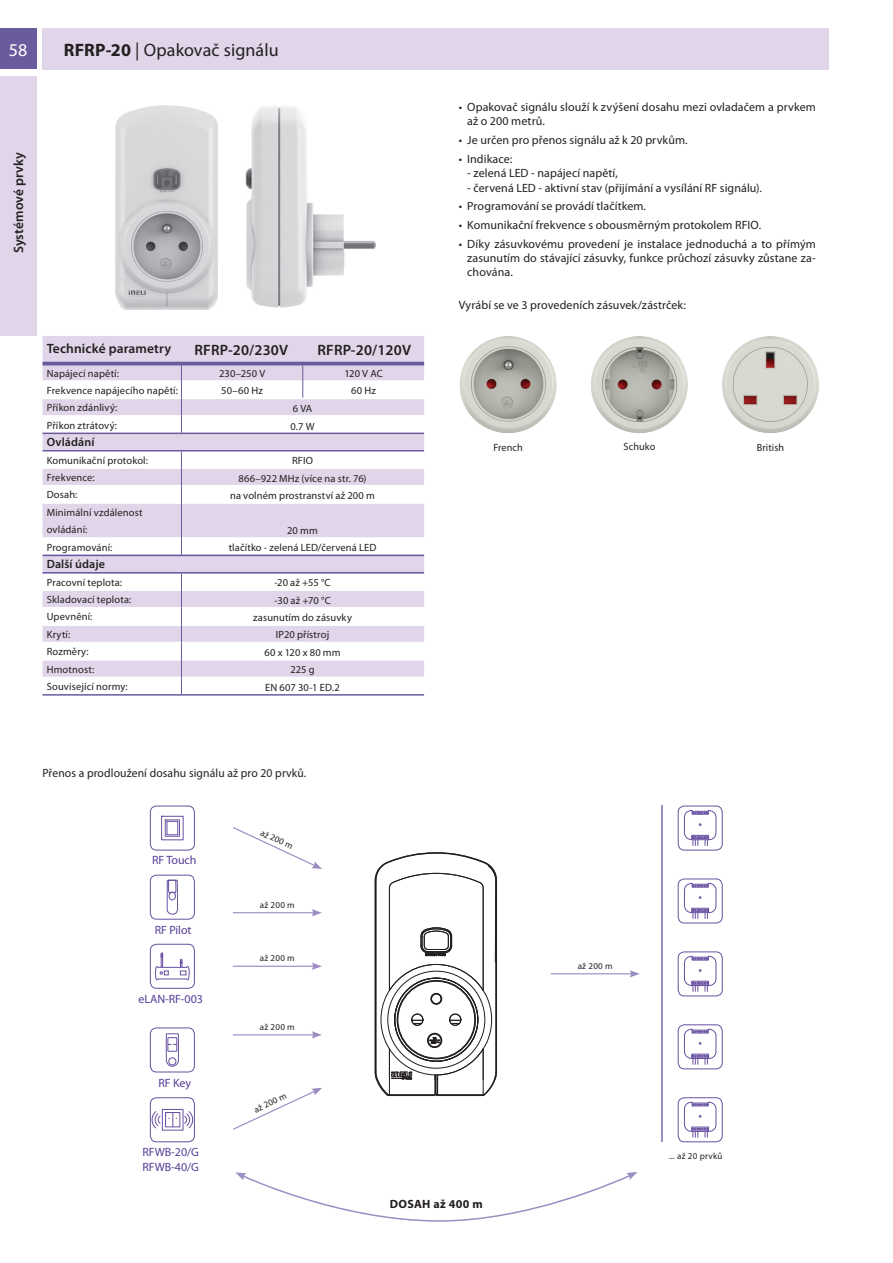
<style>
.page{position:relative;width:893px;height:1263px;background:#fff}
.page>*{position:absolute;margin:0;border:0;box-sizing:border-box;transform-origin:0 0}
.t1{font:18px "Myriad Pro";letter-spacing:.005em;color:#231f20}
.t2{font:18px "Myriad Pro";color:#fff}
.t3{font:600 15px "Myriad Pro";letter-spacing:.01em;color:#231f20}
.t4{font:600 13.5px "Myriad Pro";letter-spacing:.01em;color:#231f20}
.t5{font:12px/14.4px "Myriad Pro";letter-spacing:.01em;color:#231f20}
.t6{font:12px/14.4px "Myriad Pro";letter-spacing:-.005em;color:#573e99}
.t7{font:600 12px "Myriad Pro";letter-spacing:.01em;color:#231f20}
.t8{font:700 12px "Myriad Pro";letter-spacing:.025em;color:#231f20}
.t9{font:10.5px/17.4px "Myriad Pro";letter-spacing:.01em;color:#231f20}
.t10{font:9px "Myriad Pro";letter-spacing:.025em;color:#231f20}
.s1{font-weight:700}
</style>
<div class="page">
<div style="left:43px;top:28px;width:786px;height:41px;background:#e0d5e9"></div>
<div style="left:0;top:28px;width:36px;height:41px;background:#6a5b9c"></div>
<div style="left:0;top:76px;width:36px;height:259px;background:#e0d5e9"></div>
<svg style="left:235px;top:1172px;width:402px;height:50px"></svg>
<img style="left:662px;top:806px;width:1px;height:336px">
<div style="left:150px;top:1028px;width:45px;height:44px;border:1px solid #6850a1;border-radius:6px"></div>
<svg style="left:166px;top:1033px;width:13px;height:33px"></svg>
<div style="left:150px;top:1097px;width:45px;height:45px;border:1px solid #6850a1;border-radius:6px"></div>
<svg style="left:177px;top:1112px;width:4px;height:16px"></svg>
<div style="left:166px;top:1112px;width:14px;height:15px;background:#fff"></div>
<svg style="left:184px;top:1111px;width:9px;height:17px"></svg>
<svg style="left:152px;top:1109px;width:25px;height:19px"></svg>
<div style="left:150px;top:875px;width:45px;height:44px;border:1px solid #6850a1;border-radius:6px"></div>
<svg style="left:167px;top:880px;width:11px;height:34px"></svg>
<div style="left:169px;top:892px;width:7px;height:8px;border:1px solid #6850a1;border-radius:50%"></div>
<div style="left:678px;top:806px;width:44px;height:44px;border:1px solid #6850a1;border-radius:6px"></div>
<svg style="left:684px;top:810px;width:32px;height:36px"></svg>
<div style="left:678px;top:879px;width:44px;height:44px;border:1px solid #6850a1;border-radius:6px"></div>
<svg style="left:684px;top:883px;width:32px;height:36px"></svg>
<div style="left:678px;top:952px;width:44px;height:44px;border:1px solid #6850a1;border-radius:6px"></div>
<svg style="left:684px;top:956px;width:32px;height:36px"></svg>
<div style="left:678px;top:1025px;width:44px;height:44px;border:1px solid #6850a1;border-radius:6px"></div>
<svg style="left:684px;top:1029px;width:32px;height:36px"></svg>
<div style="left:678px;top:1097px;width:44px;height:45px;border:1px solid #6850a1;border-radius:6px"></div>
<svg style="left:684px;top:1101px;width:32px;height:36px"></svg>
<div style="left:150px;top:806px;width:45px;height:44px;border:1px solid #6850a1;border-radius:6px"></div>
<svg style="left:164px;top:819px;width:16px;height:18px"></svg>
<div style="left:161px;top:816px;width:22px;height:24px;border:1px solid #6850a1"></div>
<div style="left:165px;top:820px;width:15px;height:16px;border:1px solid #6850a1"></div>
<div style="left:167px;top:821px;width:11px;height:14px;background:#fff"></div>
<div style="left:167px;top:821px;width:11px;height:14px;border:1px solid #6850a1"></div>
<svg style="left:162px;top:816px;width:6px;height:6px"></svg>
<div style="left:150px;top:944px;width:45px;height:44px;border:1px solid #6850a1;border-radius:6px"></div>
<svg style="left:155px;top:952px;width:35px;height:28px"></svg>
<svg style="left:312px;top:962px;width:10px;height:8px"></svg>
<svg style="left:630px;top:970px;width:10px;height:7px"></svg>
<svg style="left:312px;top:1031px;width:10px;height:7px"></svg>
<svg style="left:312px;top:909px;width:10px;height:7px"></svg>
<img style="left:233px;top:827px;width:78px;height:38px">
<svg style="left:311px;top:861px;width:4px;height:7px"></svg>
<img style="left:233px;top:1092px;width:78px;height:38px">
<svg style="left:311px;top:1088px;width:11px;height:7px"></svg>
<div style="left:43px;top:336px;width:381px;height:26px;background:#e0d5e9"></div>
<svg style="left:43px;top:434px;width:381px;height:243px;fill:#e0d5e9"></svg>
<hr style="left:43px;top:502px;width:138px;height:2px;background:#fff">
<hr style="left:182px;top:502px;width:242px;height:2px;background:#fff">
<hr style="left:43px;top:589px;width:138px;height:2px;background:#fff">
<hr style="left:182px;top:589px;width:242px;height:2px;background:#fff">
<hr style="left:43px;top:607px;width:138px;height:1px;background:#fff">
<hr style="left:182px;top:607px;width:242px;height:1px;background:#fff">
<hr style="left:43px;top:624px;width:138px;height:2px;background:#fff">
<hr style="left:182px;top:624px;width:242px;height:2px;background:#fff">
<hr style="left:43px;top:642px;width:138px;height:1px;background:#fff">
<hr style="left:182px;top:642px;width:242px;height:1px;background:#fff">
<hr style="left:43px;top:659px;width:138px;height:2px;background:#fff">
<hr style="left:182px;top:659px;width:242px;height:2px;background:#fff">
<hr style="left:43px;top:537px;width:138px;height:2px;background:#fff">
<hr style="left:182px;top:537px;width:242px;height:2px;background:#fff">
<hr style="left:43px;top:555px;width:381px;height:1px;background:#6850a1">
<hr style="left:43px;top:572px;width:381px;height:1px;background:#6850a1">
<svg style="left:43px;top:451px;width:381px;height:52px"></svg>
<hr style="left:181px;top:503px;width:1px;height:35px;background:#6a5b9c">
<svg style="left:181px;top:538px;width:1px;height:17px"></svg>
<svg style="left:181px;top:573px;width:1px;height:121px"></svg>
<hr style="left:43px;top:694px;width:381px;height:2px;background:#6a5b9c">
<svg style="left:43px;top:365px;width:381px;height:68px"></svg>
<hr style="left:43px;top:433px;width:381px;height:1px;background:#6a5b9c">
<hr style="left:43px;top:450px;width:381px;height:1px;background:#6a5b9c">
<hr style="left:43px;top:362px;width:381px;height:3px;background:#6a5b9c">
<img style="left:459px;top:336px;width:98px;height:97px;border-radius:50%">
<img style="left:591px;top:336px;width:97px;height:97px;border-radius:50%">
<img style="left:722px;top:336px;width:97px;height:97px;border-radius:50%">
<img style="left:116px;top:105px;width:102px;height:204px">
<img style="left:246px;top:106px;width:130px;height:201px">
<svg style="left:374px;top:852px;width:123px;height:245px"></svg>
<hr style="left:437px;top:1094px;width:46px;height:2px;background:#231f20">
<h1 class="t2" style="left:9px;top:43px;width:20px">58</h1>
<h1 class="t1" style="left:64px;top:43px;width:216px"><span class="s1">RFRP-20</span> | Opakovač signálu</h1>
<p class="t4" style="left:13px;top:253px;width:103px;rotate:-90deg">Systémové prvky</p>
<p class="t4" style="left:47px;top:343px;width:126px">Technické parametry</p>
<p class="t9" style="left:47px;top:365px;width:133px">Napájecí napětí:<br>Frekvence napájecího napětí:<br>Příkon zdánlivý:<br>Příkon ztrátový:</p>
<p class="t7" style="left:47px;top:438px;width:49px">Ovládání</p>
<p class="t9" style="left:47px;top:452px;width:103px">Komunikační protokol:<br>Frekvence:<br>Dosah:<br>Minimální vzdálenost ovládání:<br>Programování:</p>
<p class="t7" style="left:47px;top:559px;width:60px">Další údaje</p>
<p class="t9" style="left:47px;top:574px;width:86px">Pracovní teplota:<br>Skladovací teplota:<br>Upevnění:<br>Krytí:<br>Rozměry:<br>Hmotnost:<br>Související normy:</p>
<p class="t3" style="left:195px;top:345px;width:95px">RFRP-20/230V</p>
<p class="t3" style="left:318px;top:345px;width:95px">RFRP-20/120V</p>
<p class="t9" style="left:219px;top:365px;width:48px">230–250 V</p>
<p class="t9" style="left:344px;top:365px;width:40px">120 V AC</p>
<p class="t9" style="left:221px;top:382px;width:43px">50–60 Hz</p>
<p class="t9" style="left:351px;top:382px;width:26px">60 Hz</p>
<p class="t9" style="left:290px;top:401px;width:26px">6 VA<br>0.7 W</p>
<p class="t9" style="left:230px;top:453px;width:146px;text-align:center">RFIO<br>866–922 MHz (více na str. 76)<br>na volném prostranství až 200 m</p>
<p class="t9" style="left:229px;top:523px;width:149px;text-align:center">20 mm<br>tlačítko - zelená LED/červená LED</p>
<p class="t9" style="left:253px;top:575px;width:100px;text-align:center">-20 až +55 °C<br>-30 až +70 °C zasunutím do zásuvky<br>IP20 přístroj<br>60 x 120 x 80 mm<br>225 g<br>EN 607 30-1 ED.2</p>
<p class="t5" style="left:467px;top:101px;width:350px;text-indent:-9px">• Opakovač signálu slouží k zvýšení dosahu mezi ovladačem a prvkem až o 200 metrů.</p>
<p class="t5" style="left:459px;top:134px;width:230px">• Je určen pro přenos signálu až k 20 prvkům.</p>
<p class="t5" style="left:459px;top:152px;width:55px">• Indikace:</p>
<p class="t5" style="left:467px;top:167px;width:152px">- zelená LED - napájecí napětí,</p>
<p class="t5" style="left:467px;top:181px;width:296px">- červená LED - aktivní stav (přijímání a vysílání RF signálu).</p>
<p class="t5" style="left:459px;top:200px;width:189px">• Programování se provádí tlačítkem.</p>
<p class="t5" style="left:459px;top:219px;width:304px">• Komunikační frekvence s obousměrným protokolem RFIO.</p>
<p class="t5" style="left:467px;top:237px;width:350px;text-align:justify;text-indent:-9px">• Díky zásuvkovému provedení je instalace jednoduchá a to přímým zasunutím do stávající zásuvky, funkce průchozí zásuvky zůstane za&shy;chována.</p>
<p class="t5" style="left:459px;top:299px;width:229px">Vyrábí se ve 3 provedeních zásuvek/zástrček:</p>
<p class="t9" style="left:493px;top:439px;width:31px">French</p>
<p class="t9" style="left:623px;top:439px;width:33px">Schuko</p>
<p class="t9" style="left:757px;top:439px;width:29px">British</p>
<p class="t5" style="left:43px;top:767px;width:265px">Přenos a prodloužení dosahu signálu až pro 20 prvků.</p>
<p class="t6" style="left:152px;top:854px;width:46px">RF Touch</p>
<p class="t6" style="left:155px;top:923px;width:38px">RF Pilot</p>
<p class="t6" style="left:138px;top:992px;width:66px">eLAN-RF-003</p>
<p class="t6" style="left:158px;top:1076px;width:34px">RF Key</p>
<p class="t6" style="left:143px;top:1146px;width:58px">RFWB-20/G<br>RFWB-40/G</p>
<p class="t10" style="left:262px;top:829px;width:36px;rotate:25deg">až 200 m</p>
<p class="t10" style="left:260px;top:901px;width:36px">až 200 m</p>
<p class="t10" style="left:260px;top:955px;width:36px">až 200 m</p>
<p class="t10" style="left:260px;top:1023px;width:36px">až 200 m</p>
<p class="t10" style="left:253px;top:1107px;width:36px;rotate:-25deg">až 200 m</p>
<p class="t8" style="left:390px;top:1199px;width:95px">DOSAH až 400 m</p>
<p class="t10" style="left:578px;top:962px;width:36px">až 200 m</p>
<p class="t10" style="left:669px;top:1153px;width:55px">... až 20 prvků</p>
</div>
